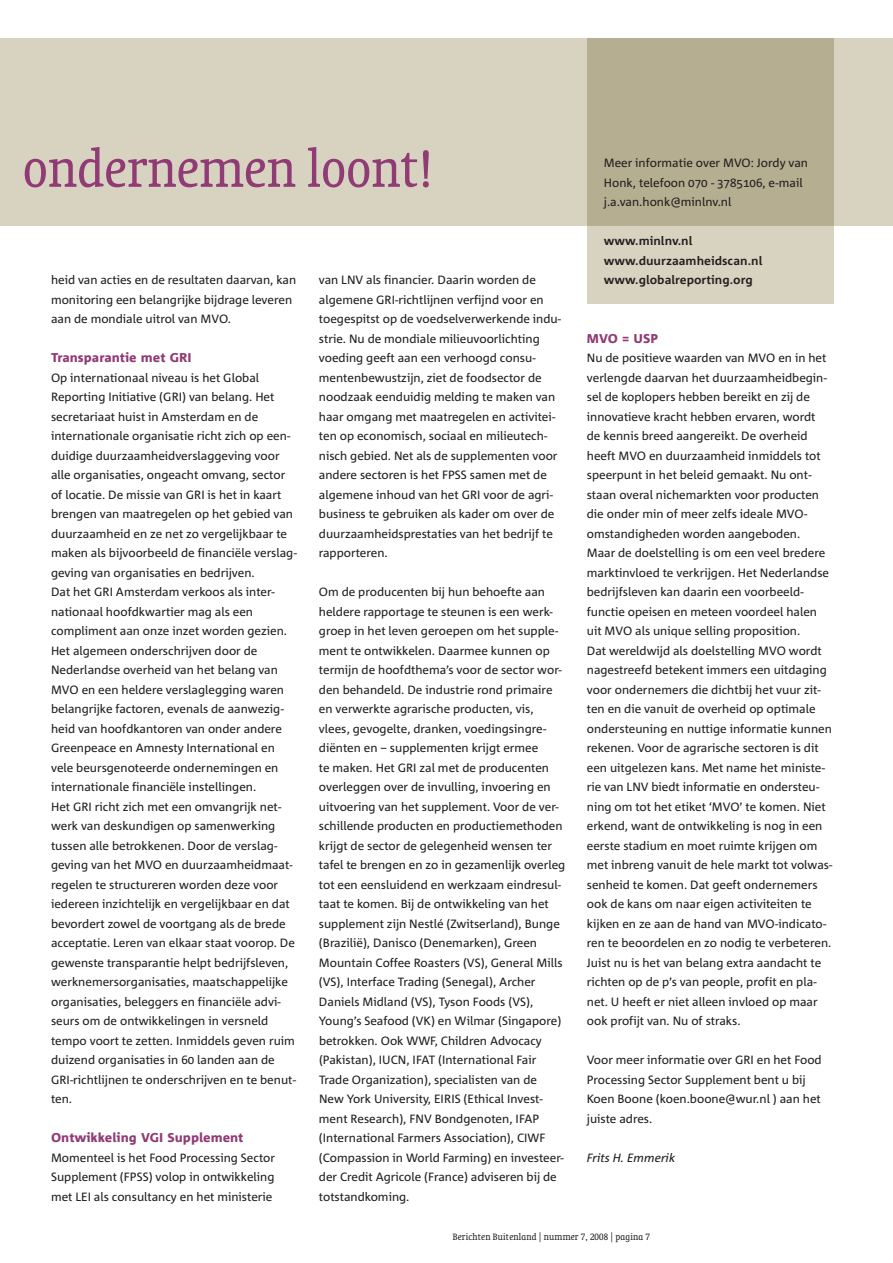
<style>
.page{position:relative;width:893px;height:1263px;background:#fff}
.page>*{position:absolute;margin:0;border:0;box-sizing:border-box;transform-origin:0 0}
.t1{font:condensed 59.25px "Oranda BT";color:#903b75}
.t2{font:800 12.75px "Agrofont";color:#903b75}
.t3{font:12px/19.5px "Agrofont Normaal";color:#231f20}
.t4{font:12px/19.5px "Agrofont Vet";color:#231f20}
.t5{font:12px "Agrofont Normaal Cursief";color:#231f20}
.t6{font:condensed 10.5px "Oranda BT";letter-spacing:.015em;color:#231f20}
.s1{font-family:"Agrofont Mager";font-stretch:normal}
</style>
<div class="page">
<div style="left:0;top:38px;width:893px;height:188px;background:#d8d3c0"></div>
<svg style="left:587px;top:38px;width:246px;height:266px;background:#bfb89e"></svg>
<h1 class="t1" style="left:23px;top:135px;width:412px">ondernemen loont!</h1>
<p class="t3" style="left:51px;top:271px;width:247px">heid van acties en de resultaten daarvan, kan monitoring een belangrijke bijdrage leveren aan de mondiale uitrol van MVO.</p>
<p class="t2" style="left:51px;top:351px;width:142px">Transparantie met GRI</p>
<p class="t3" style="left:51px;top:368px;width:247px">Op internationaal niveau is het Global Reporting Initiative (GRI) van belang. Het secretariaat huist in Amsterdam en de internationale organisatie richt zich op een&shy;duidige duurzaamheidverslaggeving voor alle organisaties, ongeacht omvang, sector of locatie. De missie van GRI is het in kaart brengen van maatregelen op het gebied van duurzaamheid en ze net zo vergelijkbaar te maken als bijvoorbeeld de financiële verslag&shy;geving van organisaties en bedrijven.<br>Dat het GRI Amsterdam verkoos als inter&shy;nationaal hoofdkwartier mag als een compliment aan onze inzet worden gezien.<br>Het algemeen onderschrijven door de Nederlandse overheid van het belang van MVO en een heldere verslaglegging waren belangrijke factoren, evenals de aanwezig&shy;heid van hoofdkantoren van onder andere Greenpeace en Amnesty International en vele beursgenoteerde ondernemingen en internationale financiële instellingen.<br>Het GRI richt zich met een omvangrijk net&shy;werk van deskundigen op samenwerking tussen alle betrokkenen. Door de verslag&shy;geving van het MVO en duurzaamheidmaat&shy;regelen te structureren worden deze voor iedereen inzichtelijk en vergelijkbaar en dat bevordert zowel de voortgang als de brede acceptatie. Leren van elkaar staat voorop. De gewenste transparantie helpt bedrijfsleven, werknemersorganisaties, maatschappelijke organisaties, beleggers en financiële advi&shy;seurs om de ontwikkelingen in versneld tempo voort te zetten. Inmiddels geven ruim duizend organisaties in 60 landen aan de GRI-richtlijnen te onderschrijven en te benut&shy;ten.</p>
<p class="t2" style="left:51px;top:1131px;width:194px">Ontwikkeling VGI Supplement</p>
<p class="t3" style="left:51px;top:1148px;width:226px;text-align:justify">Momenteel is het Food Processing Sector Supplement (FPSS) volop in ontwikkeling met LEI als consultancy en het ministerie</p>
<p class="t3" style="left:319px;top:271px;width:244px">van LNV als financier. Daarin worden de algemene GRI-richtlijnen verfijnd voor en toegespitst op de voedselverwerkende indu&shy;strie. Nu de mondiale milieuvoorlichting voeding geeft aan een verhoogd consu&shy;mentenbewustzijn, ziet de foodsector de noodzaak eenduidig melding te maken van haar omgang met maatregelen en activitei&shy;ten op economisch, sociaal en milieutech&shy;nisch gebied. Net als de supplementen voor andere sectoren is het FPSS samen met de algemene inhoud van het GRI voor de agri&shy;business te gebruiken als kader om over de duurzaamheidsprestaties van het bedrijf te rapporteren.</p>
<p class="t3" style="left:319px;top:583px;width:248px">Om de producenten bij hun behoefte aan heldere rapportage te steunen is een werk&shy;groep in het leven geroepen om het supple&shy;ment te ontwikkelen. Daarmee kunnen op termijn de hoofdthema’s voor de sector wor&shy;den behandeld. De industrie rond primaire en verwerkte agrarische producten, vis, vlees, gevogelte, dranken, voedingsingre&shy;diënten en – supplementen krijgt ermee<br>te maken. Het GRI zal met de producenten overleggen over de invulling, invoering en uitvoering van het supplement. Voor de ver&shy;schillende producten en productiemethoden krijgt de sector de gelegenheid wensen ter tafel te brengen en zo in gezamenlijk overleg tot een eensluidend en werkzaam eindresul&shy;taat te komen. Bij de ontwikkeling van het supplement zijn Nestlé (Zwitserland), Bunge (Brazilië), Danisco (Denemarken), Green Mountain Coffee Roasters (VS), General Mills (VS), Interface Trading (Senegal), Archer Daniels Midland (VS), Tyson Foods (VS), Young’s Seafood (VK) en Wilmar (Singapore) betrokken. Ook WWF, Children Advocacy (Pakistan), IUCN, IFAT (International Fair Trade Organization), specialisten van de<br>New York University, EIRIS (Ethical Invest&shy;ment Research), FNV Bondgenoten, IFAP (International Farmers Association), CIWF (Compassion in World Farming) en investeer&shy;der Credit Agricole (France) adviseren bij de totstandkoming.</p>
<p class="t3" style="left:604px;top:154px;width:206px">Meer informatie over MVO: Jordy van<br>Honk, telefoon 070 - 3785106, e-mail j.a.van.honk@minlnv.nl</p>
<p class="t4" style="left:604px;top:232px;width:160px">www.minlnv.nl www.duurzaamheidscan.nl www.globalreporting.org</p>
<p class="t2" style="left:587px;top:331px;width:73px">MVO = USP</p>
<p class="t3" style="left:587px;top:349px;width:247px">Nu de positieve waarden van MVO en in het verlengde daarvan het duurzaamheidbegin&shy;sel de koplopers hebben bereikt en zij de innovatieve kracht hebben ervaren, wordt<br>de kennis breed aangereikt. De overheid heeft MVO en duurzaamheid inmiddels tot speerpunt in het beleid gemaakt. Nu ont&shy;staan overal nichemarkten voor producten die onder min of meer zelfs ideale MVO&shy;omstandigheden worden aangeboden.<br>Maar de doelstelling is om een veel bredere marktinvloed te verkrijgen. Het Nederlandse bedrijfsleven kan daarin een voorbeeld&shy;functie opeisen en meteen voordeel halen uit MVO als unique selling proposition.<br>Dat wereldwijd als doelstelling MVO wordt nagestreefd betekent immers een uitdaging voor ondernemers die dichtbij het vuur zit&shy;ten en die vanuit de overheid op optimale ondersteuning en nuttige informatie kunnen rekenen. Voor de agrarische sectoren is dit een uitgelezen kans. Met name het ministe&shy;rie van LNV biedt informatie en ondersteu&shy;ning om tot het etiket ‘MVO’ te komen. Niet erkend, want de ontwikkeling is nog in een eerste stadium en moet ruimte krijgen om met inbreng vanuit de hele markt tot volwas&shy;senheid te komen. Dat geeft ondernemers ook de kans om naar eigen activiteiten te kijken en ze aan de hand van MVO-indicato&shy;ren te beoordelen en zo nodig te verbeteren.<br>Juist nu is het van belang extra aandacht te richten op de p’s van people, profit en pla&shy;net. U heeft er niet alleen invloed op maar ook profijt van. Nu of straks.</p>
<p class="t3" style="left:587px;top:1051px;width:236px">Voor meer informatie over GRI en het Food Processing Sector Supplement bent u bij Koen Boone (koen.boone@wur.nl ) aan het juiste adres.</p>
<p class="t5" style="left:587px;top:1151px;width:90px">Frits H. Emmerik</p>
<p class="t6" style="left:453px;top:1231px;width:192px">Berichten Buitenland <span class="s1">|</span> nummer 7, 2008 <span class="s1">|</span> pagina</p>
</div>
